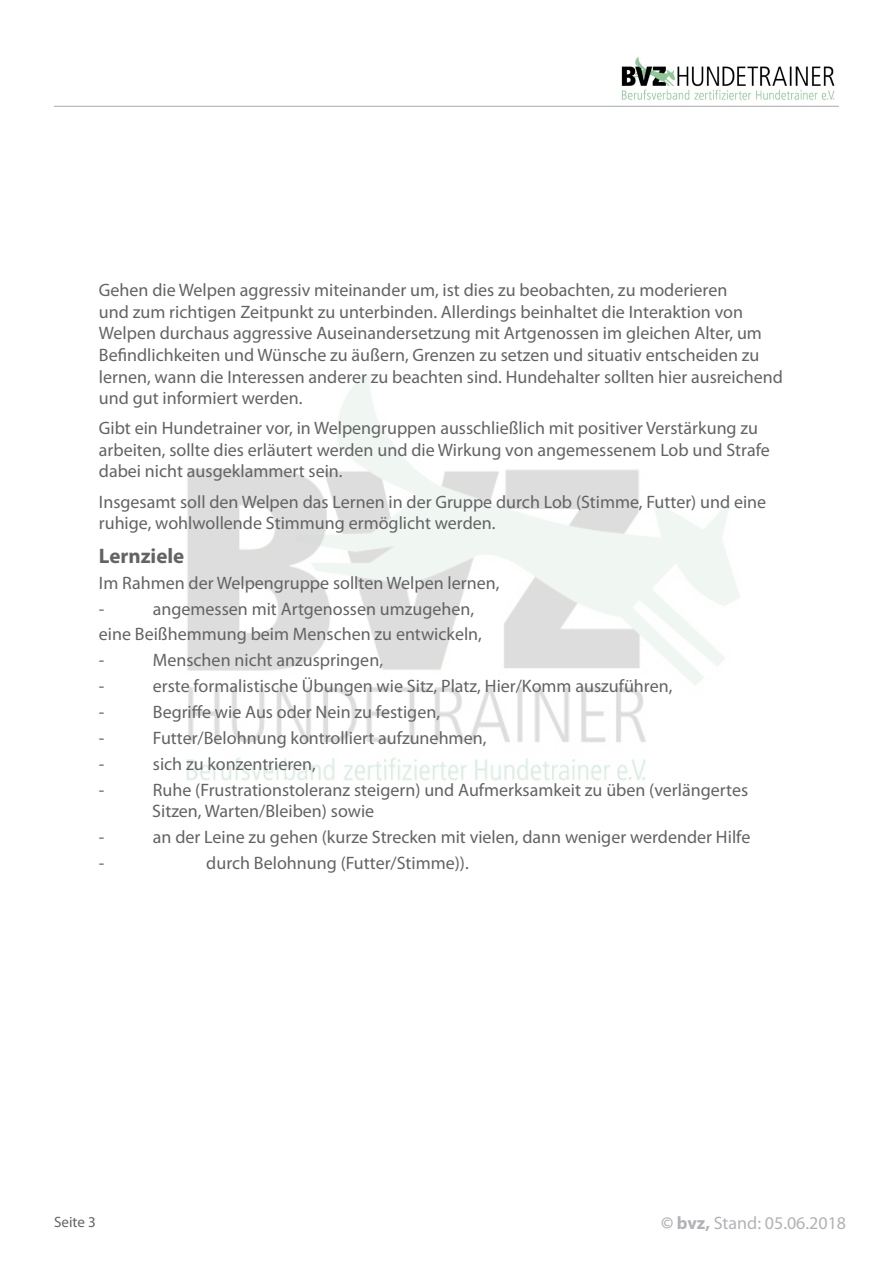
<style>
.page{position:relative;width:893px;height:1263px;background:#fff}
.page>*{position:absolute;margin:0;border:0;box-sizing:border-box;transform-origin:0 0}
.t1{font:700 21px "Myriad Pro";color:#636366}
.t2{font:18px/21.6px "Myriad Pro";color:#636366}
.Überschrift_Projekt{font:18px "Myriad Pro";color:#b2b3b7}
.t3{font:15px "Myriad Pro";color:#636366}
.s1{font-weight:700}
</style>
<div class="page">
<hr style="left:54px;top:106px;width:785px;height:1px;background:#b2b3b7">
<img style="left:621px;top:57px;width:214px;height:43px">
<img style="left:187px;top:375px;width:553px;height:406px">
<p class="t2" style="left:99px;top:279px;width:686px">Gehen die Welpen aggressiv miteinander um, ist dies zu beobachten, zu moderieren<br>und zum richtigen Zeitpunkt zu unterbinden. Allerdings beinhaltet die Interaktion von Welpen durchaus aggressive Auseinandersetzung mit Artgenossen im gleichen Alter, um Befindlichkeiten und Wünsche zu äußern, Grenzen zu setzen und situativ entscheiden zu lernen, wann die Interessen anderer zu beachten sind. Hundehalter sollten hier ausreichend und gut informiert werden.</p>
<p class="t2" style="left:99px;top:417px;width:672px">Gibt ein Hundetrainer vor, in Welpengruppen ausschließlich mit positiver Verstärkung zu arbeiten, sollte dies erläutert werden und die Wirkung von angemessenem Lob und Strafe dabei nicht ausgeklammert sein.</p>
<p class="t2" style="left:99px;top:490px;width:669px">Insgesamt soll den Welpen das Lernen in der Gruppe durch Lob (Stimme, Futter) und eine ruhige, wohlwollende Stimmung ermöglicht werden.</p>
<p class="t1" style="left:99px;top:542px;width:87px">Lernziele</p>
<p class="t2" style="left:99px;top:572px;width:402px">Im Rahmen der Welpengruppe sollten Welpen lernen,</p>
<p class="t2" style="left:99px;top:597px;width:7px">-</p>
<p class="t2" style="left:153px;top:597px;width:323px">angemessen mit Artgenossen umzugehen,</p>
<p class="t2" style="left:99px;top:623px;width:385px">eine Beißhemmung beim Menschen zu entwickeln,</p>
<p class="t2" style="left:99px;top:649px;width:7px">-</p>
<p class="t2" style="left:153px;top:649px;width:232px">Menschen nicht anzuspringen,</p>
<p class="t2" style="left:99px;top:675px;width:7px">-</p>
<p class="t2" style="left:153px;top:675px;width:521px">erste formalistische Übungen wie Sitz, Platz, Hier/Komm auszuführen,</p>
<p class="t2" style="left:99px;top:701px;width:7px">-</p>
<p class="t2" style="left:153px;top:701px;width:289px">Begriffe wie Aus oder Nein zu festigen,</p>
<p class="t2" style="left:99px;top:727px;width:7px">-</p>
<p class="t2" style="left:153px;top:727px;width:335px">Futter/Belohnung kontrolliert aufzunehmen,</p>
<p class="t2" style="left:99px;top:753px;width:7px">-</p>
<p class="t2" style="left:153px;top:753px;width:165px">sich zu konzentrieren,</p>
<p class="t2" style="left:99px;top:778px;width:7px">-</p>
<p class="t2" style="left:152px;top:778px;width:597px">Ruhe (Frustrationstoleranz steigern) und Aufmerksamkeit zu üben (verlängertes<br>Sitzen, Warten/Bleiben) sowie</p>
<p class="t2" style="left:99px;top:826px;width:7px">-</p>
<p class="t2" style="left:153px;top:826px;width:599px">an der Leine zu gehen (kurze Strecken mit vielen, dann weniger werdender Hilfe</p>
<p class="t2" style="left:99px;top:852px;width:7px">-</p>
<p class="t2" style="left:206px;top:852px;width:264px">durch Belohnung (Futter/Stimme)).</p>
<p class="t3" style="left:54px;top:1212px;width:43px">Seite 3</p>
<p class="Überschrift_Projekt" style="left:661px;top:1212px;width:187px"><span class="s1">© bvz,</span> Stand: 05.06.2018</p>
</div>
